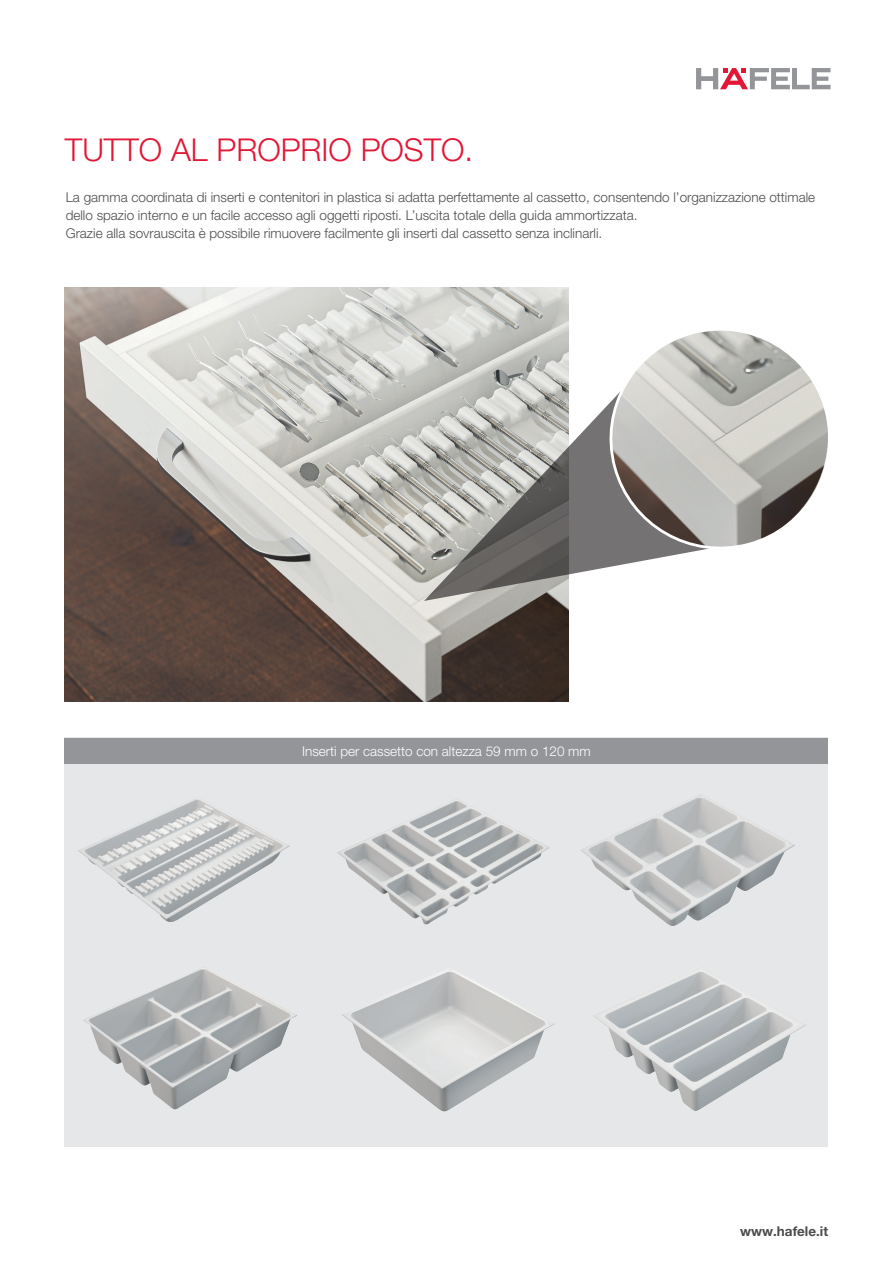
<style>
.page{position:relative;width:893px;height:1263px;background:#fff}
.page>*{position:absolute;margin:0;border:0;box-sizing:border-box;transform-origin:0 0}
.t1{font:300 31.5px "Helvetica Neue LT Pro";color:#e21736}
.t2{font:300 13.5px/18px "Helvetica Neue LT Pro";color:#4b4c4d}
.t3{font:300 13.5px "Helvetica Neue LT Pro";color:#fff}
.t4{font:700 13.5px "Helvetica Neue LT Pro";color:#4b4c4d}
</style>
<div class="page">
<div style="left:65px;top:737px;width:763px;height:410px;background:#e6e7e9"></div>
<img style="left:78px;top:799px;width:212px;height:123px">
<img style="left:581px;top:794px;width:214px;height:132px">
<img style="left:342px;top:971px;width:213px;height:141px">
<img style="left:337px;top:799px;width:213px;height:126px">
<img style="left:593px;top:972px;width:213px;height:139px">
<img style="left:83px;top:969px;width:214px;height:141px">
<img style="left:65px;top:287px;width:504px;height:415px">
<svg style="left:424px;top:349px;width:223px;height:252px;background:#aaaaa7"></svg>
<svg style="left:696px;top:68px;width:134px;height:21px"></svg>
<div style="left:65px;top:738px;width:763px;height:25px;background:#939598"></div>
<svg style="left:599px;top:330px;width:229px;height:230px"></svg>
<h1 class="t1" style="left:65px;top:131px;width:410px">TUTTO AL PROPRIO POSTO.</h1>
<p class="t2" style="left:66px;top:188px;width:751px">La gamma coordinata di inserti e contenitori in plastica si adatta perfettamente al cassetto, consentendo l’organizzazione ottimale dello spazio interno e un facile accesso agli oggetti riposti. L’uscita totale della guida ammortizzata.<br>Grazie alla sovrauscita è possibile rimuovere facilmente gli inserti dal cassetto senza inclinarli.</p>
<p class="t3" style="left:302px;top:743px;width:290px">Inserti per cassetto con altezza 59 mm o 120 mm</p>
<p class="t4" style="left:740px;top:1222px;width:89px">www.hafele.it</p>
</div>
